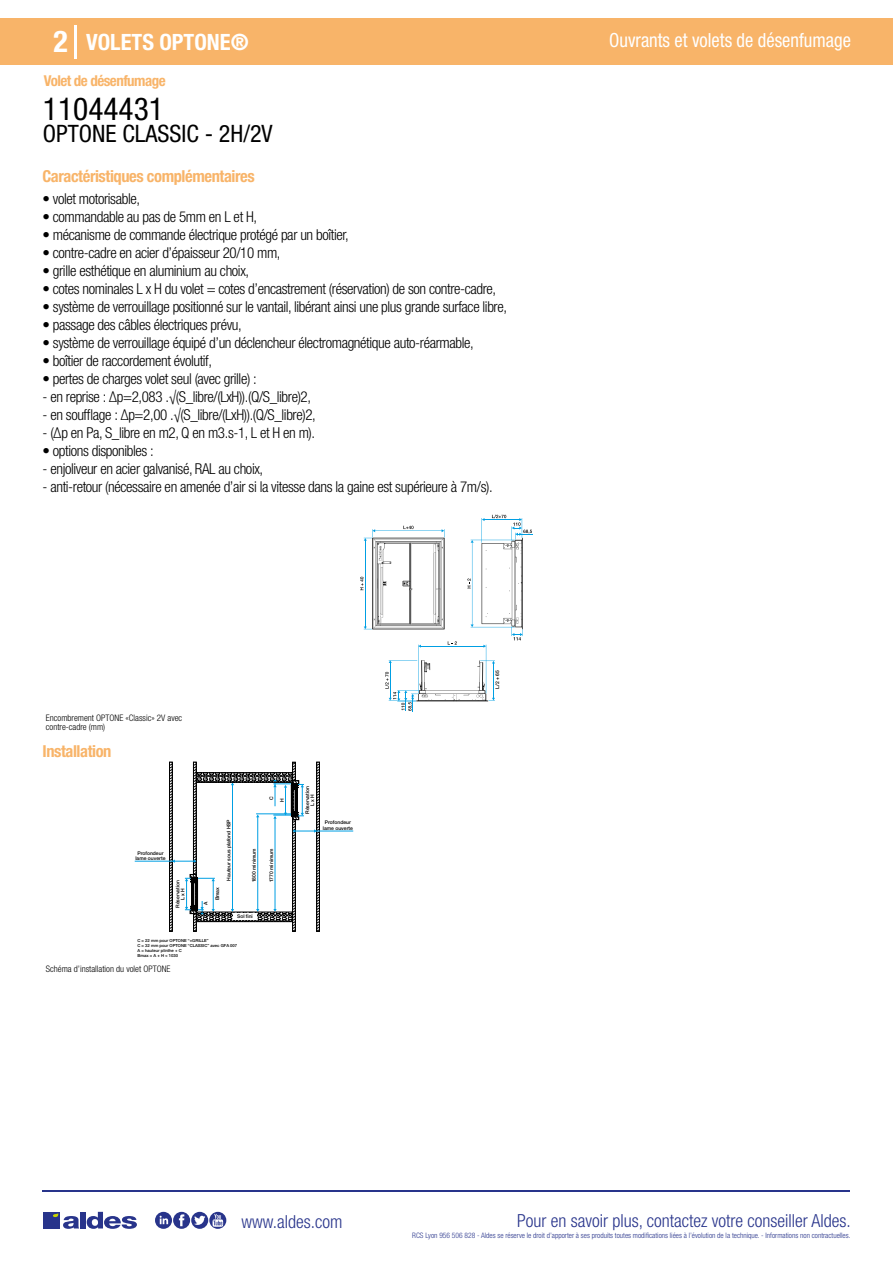
<style>
.page{position:relative;width:893px;height:1263px;background:#fff}
.page>*{position:absolute;margin:0;border:0;box-sizing:border-box;transform-origin:0 0}
.t1{font:condensed 31.5px "Helvetica Neue LT Std";color:#000}
.t2{font:700 condensed 30px "Helvetica Neue LT Std";color:#fff}
.t3{font:condensed 24px "Helvetica Neue LT Std";color:#000}
.t4{font:700 condensed 22.5px "Helvetica Neue LT Std";color:#fff}
.t5{font:condensed 19.5px "Helvetica Neue LT Std";color:#fff;scale:.95 1}
.t6{font:300 condensed 18px "Helvetica Neue";color:#28348b}
.t7{font:700 condensed 16.5px "Helvetica Neue LT Std";letter-spacing:-.025em;color:#f8b469}
.t8{font:300 condensed 15px "Helvetica Neue LT Std";letter-spacing:-.025em;color:#000}
.t9{font:700 condensed 15px "Helvetica Neue LT Std";letter-spacing:-.035em;color:#f8b469}
.t10{font:300 condensed 9px/9px "Helvetica Neue";color:#000}
.t11{font:300 condensed 7.5px "Helvetica Neue";color:#28348b}
.t12{font:500 4.95px/4.9px "Helvetica Neue";color:#000;text-align:center}
.t13{font:500 4.2px/4.9px "Helvetica Neue";color:#000}
</style>
<div class="page">
<div style="left:0;top:18px;width:893px;height:46px;background:#f8b469"></div>
<hr style="left:74px;top:25px;width:2px;height:33px;background:#fff">
<hr style="left:43px;top:1190px;width:807px;height:1px;background:#28348b">
<svg style="left:155px;top:1212px;width:71px;height:17px"></svg>
<div style="left:43px;top:1212px;width:17px;height:16px;background:#28348b"></div>
<div style="left:80px;top:1212px;width:6px;height:16px;background:#28348b"></div>
<svg style="left:87px;top:1212px;width:50px;height:17px"></svg>
<svg style="left:53px;top:1213px;width:26px;height:16px"></svg>
<svg style="left:360px;top:515px;width:173px;height:196px"></svg>
<div style="left:316px;top:762px;width:4px;height:169px;border:1px solid #000"></div>
<div style="left:169px;top:762px;width:3px;height:169px;border:1px solid #000"></div>
<hr style="left:135px;top:861px;width:59px;height:1px;background:#009fe3">
<svg style="left:169px;top:763px;width:6px;height:168px"></svg>
<hr style="left:295px;top:831px;width:58px;height:1px;background:#009fe3">
<svg style="left:314px;top:763px;width:5px;height:168px"></svg>
<svg style="left:185px;top:762px;width:119px;height:169px"></svg>
<h2 class="t2" style="left:54px;top:24px;width:16px">2</h2>
<h3 class="t4" style="left:86px;top:28px;width:164px">VOLETS OPTONE®</h3>
<h3 class="t5" style="left:609px;top:29px;width:256px">Ouvrants et volets de désenfumage</h3>
<p class="t9" style="left:44px;top:71px;width:123px">Volet de désenfumage</p>
<h1 class="t1" style="left:43px;top:91px;width:122px">11044431</h1>
<h3 class="t3" style="left:43px;top:120px;width:231px">OPTONE CLASSIC - 2H/2V</h3>
<p class="t7" style="left:43px;top:166px;width:214px">Caractéristiques complémentaires</p>
<p class="t8" style="left:43px;top:190px;width:99px">• volet motorisable,</p>
<p class="t8" style="left:43px;top:208px;width:216px">• commandable au pas de 5mm en L et H,</p>
<p class="t8" style="left:43px;top:226px;width:308px">• mécanisme de commande électrique protégé par un boîtier,</p>
<p class="t8" style="left:43px;top:244px;width:240px">• contre-cadre en acier d’épaisseur 20/10 mm,</p>
<p class="t8" style="left:43px;top:262px;width:208px">• grille esthétique en aluminium au choix,</p>
<p class="t8" style="left:43px;top:280px;width:455px">• cotes nominales L x H du volet = cotes d’encastrement (réservation) de son contre-cadre,</p>
<p class="t8" style="left:43px;top:298px;width:466px">• système de verrouillage positionné sur le vantail, libérant ainsi une plus grande surface libre,</p>
<p class="t8" style="left:43px;top:316px;width:201px">• passage des câbles électriques prévu,</p>
<p class="t8" style="left:43px;top:334px;width:433px">• système de verrouillage équipé d’un déclencheur électromagnétique auto-réarmable,</p>
<p class="t8" style="left:43px;top:352px;width:171px">• boîtier de raccordement évolutif,</p>
<p class="t8" style="left:43px;top:370px;width:216px">• pertes de charges volet seul (avec grille) :</p>
<p class="t8" style="left:43px;top:388px;width:270px">- en reprise : ∆p=2,083 .√(S_libre/(LxH)).(Q/S_libre)2,</p>
<p class="t8" style="left:43px;top:406px;width:275px">- en soufflage : ∆p=2,00 .√(S_libre/(LxH)).(Q/S_libre)2,</p>
<p class="t8" style="left:43px;top:424px;width:274px">- (∆p en Pa, S_libre en m2, Q en m3.s-1, L et H en m).</p>
<p class="t8" style="left:43px;top:442px;width:113px">• options disponibles :</p>
<p class="t8" style="left:43px;top:460px;width:222px">- enjoliveur en acier galvanisé, RAL au choix,</p>
<p class="t8" style="left:43px;top:478px;width:452px">- anti-retour (nécessaire en amenée d’air si la vitesse dans la gaine est supérieure à 7m/s).</p>
<p class="t10" style="left:46px;top:713px;width:138px">Encombrement OPTONE «Classic» 2V avec contre-cadre (mm)</p>
<p class="t7" style="left:43px;top:741px;width:70px">Installation</p>
<p class="t12" style="left:135px;top:850px;width:32px">Profondeur lame ouverte</p>
<p class="t12" style="left:175px;top:908px;width:29px;rotate:-90deg">Réservation<br>L x H</p>
<p class="t12" style="left:203px;top:905px;width:5px;rotate:-90deg">A</p>
<p class="t12" style="left:226px;top:881px;width:63px;rotate:-90deg">Hauteur sous plafond HSP</p>
<p class="t12" style="left:215px;top:900px;width:15px;rotate:-90deg">Bmax</p>
<p class="t12" style="left:269px;top:800px;width:5px;rotate:-90deg">C</p>
<p class="t12" style="left:280px;top:802px;width:5px;rotate:-90deg">H</p>
<p class="t12" style="left:252px;top:882px;width:35px;rotate:-90deg">1800 minimum</p>
<p class="t12" style="left:269px;top:882px;width:35px;rotate:-90deg">1770 minimum</p>
<p class="t12" style="left:237px;top:914px;width:17px">Sol fini</p>
<p class="t13" style="left:137px;top:938px;width:101px">C = 22 mm pour OPTONE “+GRILLE”<br>C = 32 mm pour OPTONE “CLASSIC” avec GFA 007<br>A = hauteur plinthe + C<br>Bmax = A + H &lt; 1030</p>
<p class="t10" style="left:46px;top:964px;width:126px">Schéma d’installation du volet OPTONE</p>
<p class="t12" style="left:305px;top:814px;width:29px;rotate:-90deg">Réservation<br>L x H</p>
<p class="t12" style="left:323px;top:820px;width:32px">Profondeur lame ouverte</p>
<p class="t12" style="left:495px;top:689px;width:20px;rotate:-90deg">L/2 + 65</p>
<p class="t6" style="left:241px;top:1211px;width:102px">www.aldes.com</p>
<p class="t6" style="left:517px;top:1211px;width:335px">Pour en savoir plus, contactez votre conseiller Aldes.</p>
<p class="t11" style="left:412px;top:1230px;width:440px">RCS Lyon 956 506 828 - Aldes se réserve le droit d’apporter à ses produits toutes modifications liées à l’évolution de la technique. - Informations non contractuelles.</p>
</div>
